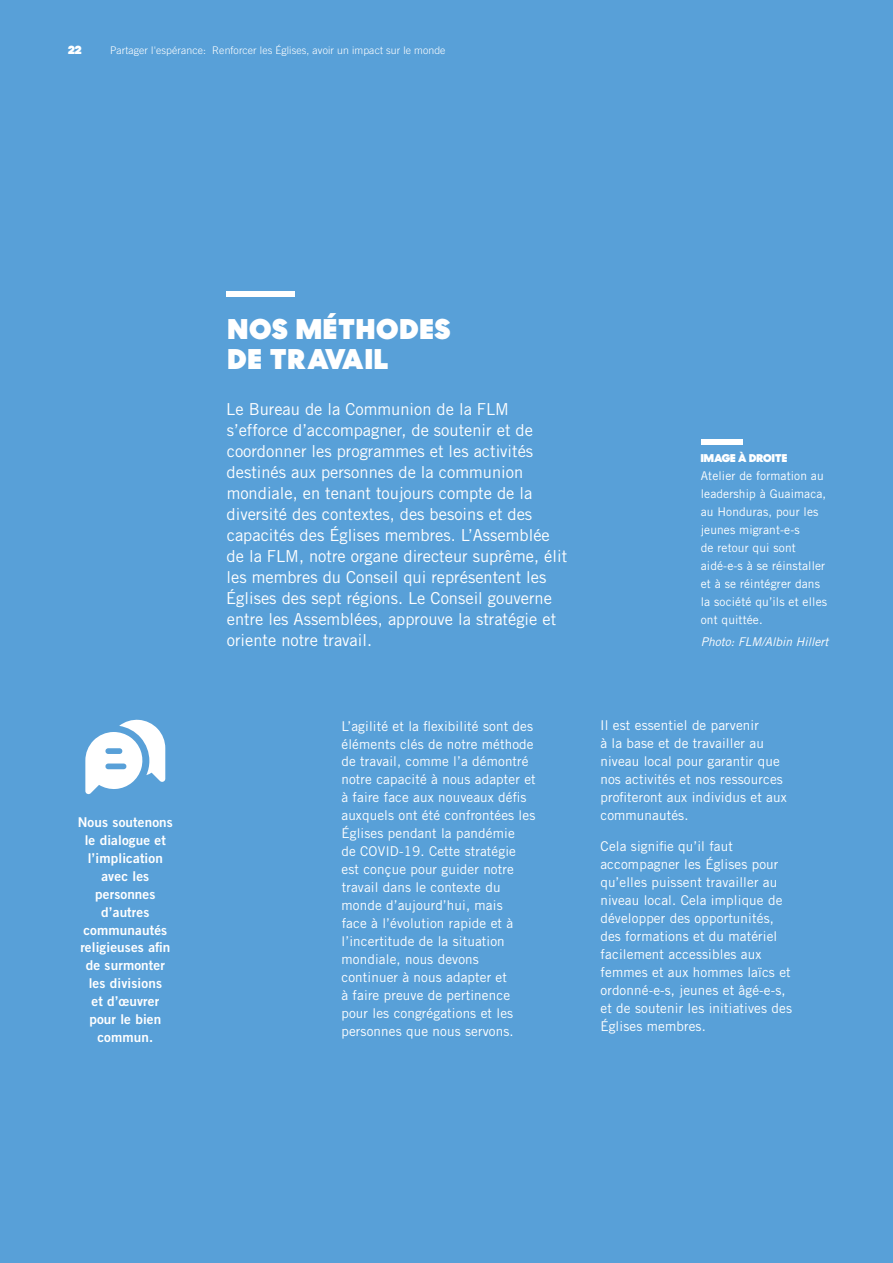
<style>
.page{position:relative;width:893px;height:1263px;background:#58a0d8}
.page>*{position:absolute;margin:0;border:0;box-sizing:border-box;transform-origin:0 0}
.t1{font:900 28.5px/30px "Centra No 2";letter-spacing:.05em;color:#fff}
.t2{font:16.5px/21px "Trade Gothic LT Std";color:#fff}
.t3{font:13.5px/18px "Trade Gothic LT Std";letter-spacing:.01em;color:#fff}
.t4{font:13.5px/18px "Trade Gothic LT Std Bd 2";letter-spacing:.01em;color:#fff;text-align:center}
.t5{font:12px/18px "Trade Gothic LT Std";letter-spacing:.01em;color:#fff}
.t6{font:italic 12px "Trade Gothic LT Std";color:#fff}
.t7{font:900 12px "Centra No 2";color:#fff}
.t8{font:900 11.25px "Centra No 2";letter-spacing:.01em;color:#fff}
.t9{font:300 10.5px "Trade Gothic LT Std";letter-spacing:.01em;color:#fff}
</style>
<div class="page">
<div style="left:226px;top:291px;width:69px;height:5px;background:#fff"></div>
<div style="left:701px;top:439px;width:41px;height:5px;background:#fff"></div>
<svg style="left:85px;top:719px;width:80px;height:75px"></svg>
<p class="t7" style="left:68px;top:42px;width:15px">22</p>
<p class="t9" style="left:110px;top:44px;width:337px">Partager l'espérance: Renforcer les Églises, avoir un impact sur le monde</p>
<h1 class="t1" style="left:228px;top:314px;width:224px">NOS MÉTHODES<br>DE TRAVAIL</h1>
<p class="t2" style="left:226px;top:399px;width:342px">Le Bureau de la Communion de la FLM s’efforce d’accompagner, de soutenir et de coordonner les programmes et les activités destinés aux personnes de la communion mondiale, en tenant toujours compte de la diversité des contextes, des besoins et des capacités des Églises membres. L’Assemblée de la FLM, notre organe directeur suprême, élit les membres du Conseil qui représentent les Églises des sept régions. Le Conseil gouverne entre les Assemblées, approuve la stratégie et oriente notre travail.</p>
<p class="t8" style="left:701px;top:451px;width:88px">IMAGE À DROITE</p>
<p class="t5" style="left:701px;top:467px;width:128px">Atelier de formation au leadership à Guaimaca, au Honduras, pour les jeunes migrant-e-s<br>de retour qui sont aidé-e-s à se réinstaller et à se réintégrer dans la société qu’ils et elles ont quittée.</p>
<p class="t6" style="left:701px;top:635px;width:129px">Photo: FLM/Albin Hillert</p>
<p class="t4" style="left:78px;top:812px;width:97px">Nous soutenons le dialogue et l’implication avec les personnes d’autres communautés religieuses afin de surmonter les divisions<br>et d’œuvrer pour le bien commun.</p>
<p class="t3" style="left:341px;top:716px;width:196px">L’agilité et la flexibilité sont des éléments clés de notre méthode de travail, comme l’a démontré notre capacité à nous adapter et à faire face aux nouveaux défis auxquels ont été confrontées les<br>Églises pendant la pandémie<br>de COVID-19. Cette stratégie est conçue pour guider notre travail dans le contexte du monde d’aujourd’hui, mais<br>face à l’évolution rapide et à l’incertitude de la situation mondiale, nous devons continuer à nous adapter et<br>à faire preuve de pertinence pour les congrégations et les personnes que nous servons.</p>
<p class="t3" style="left:600px;top:716px;width:188px">Il est essentiel de parvenir<br>à la base et de travailler au niveau local pour garantir que nos activités et nos ressources profiteront aux individus et aux communautés.</p>
<p class="t3" style="left:600px;top:837px;width:193px">Cela signifie qu’il faut accompagner les Églises pour qu’elles puissent travailler au niveau local. Cela implique de développer des opportunités, des formations et du matériel facilement accessibles aux femmes et aux hommes laïcs et ordonné-e-s, jeunes et âgé-e-s, et de soutenir les initiatives des<br>Églises membres.</p>
</div>
